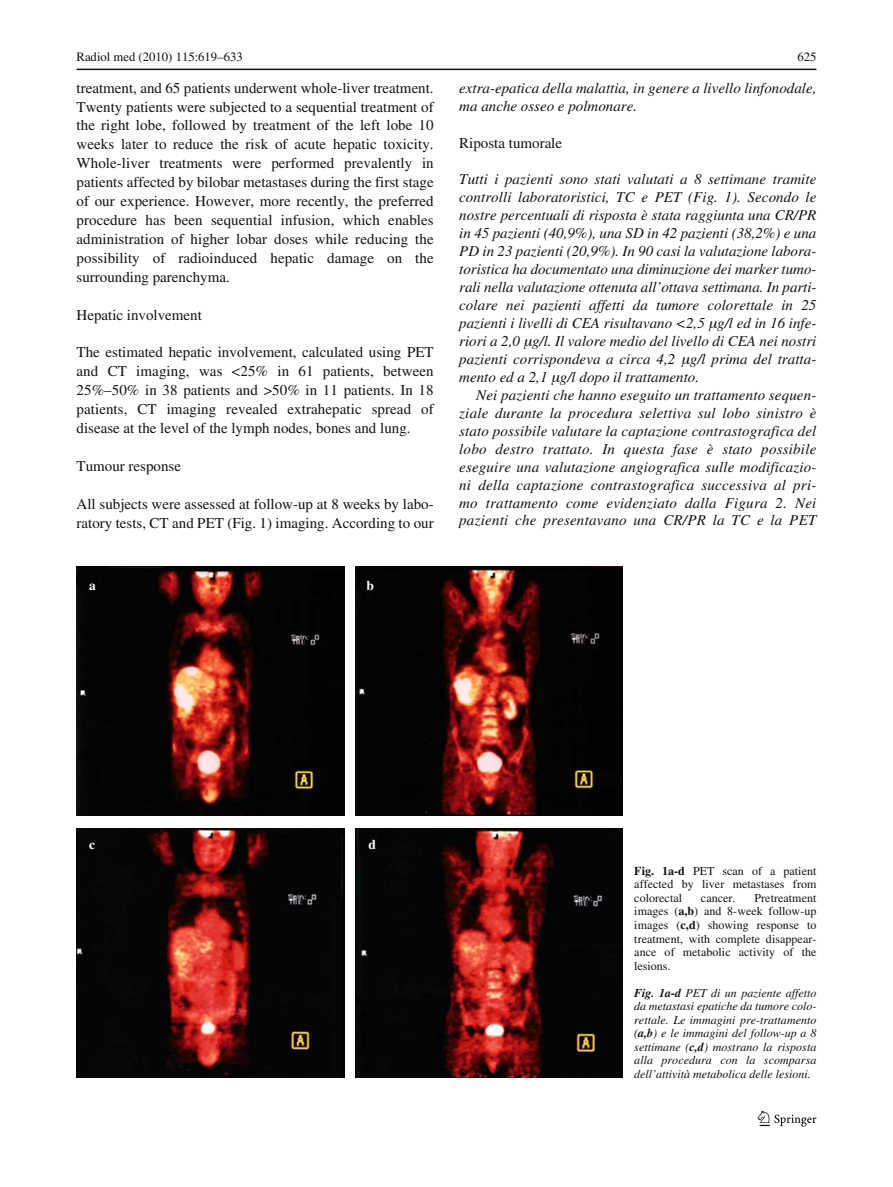
<style>
.page{position:relative;width:893px;height:1187px;background:#fff}
.page>*{position:absolute;margin:0;border:0;box-sizing:border-box;transform-origin:0 0}
.t1{font:italic 15px/18px "Times";color:#141314;text-align:justify}
.t2{font:15px/18.9px "Times";color:#141314;text-align:justify}
.t3{font:700 13.5px "Times";color:#fff}
.t4{font:12.75px "Times";color:#141314}
.t5{font:italic 12px/13.5px "Times";color:#141314;text-align:justify}
.t6{font:12px/13.5px "Times";letter-spacing:.005em;color:#141314;text-align:justify}
.s1{font-weight:700}
</style>
<div class="page">
<hr style="left:77px;top:69px;width:739px;height:1px;background:#141314">
<svg style="left:757px;top:1110px;width:59px;height:16px"></svg>
<img style="left:77px;top:566px;width:267px;height:249px">
<img style="left:355px;top:566px;width:268px;height:249px">
<img style="left:77px;top:828px;width:267px;height:249px">
<img style="left:355px;top:828px;width:268px;height:249px">
<p class="t4" style="left:77px;top:52px;width:168px">Radiol med (2010) 115:619–633</p>
<p class="t4" style="left:797px;top:52px;width:21px">625</p>
<p class="t2" style="left:77px;top:80px;width:359px">treatment, and 65 patients underwent whole-liver treatment.<br>Twenty patients were subjected to a sequential treatment of the right lobe, followed by treatment of the left lobe 10 weeks later to reduce the risk of acute hepatic toxicity.<br>Whole-liver treatments were performed prevalently in patients affected by bilobar metastases during the first stage of our experience. However, more recently, the preferred procedure has been sequential infusion, which enables administration of higher lobar doses while reducing the possibility of radioinduced hepatic damage on the surrounding parenchyma.</p>
<p class="t2" style="left:77px;top:306px;width:127px">Hepatic involvement</p>
<p class="t2" style="left:77px;top:344px;width:359px">The estimated hepatic involvement, calculated using PET and CT imaging, was &lt;25% in 61 patients, between 25%–50% in 38 patients and &gt;50% in 11 patients. In 18 patients, CT imaging revealed extrahepatic spread of disease at the level of the lymph nodes, bones and lung.</p>
<p class="t2" style="left:77px;top:458px;width:106px">Tumour response</p>
<p class="t2" style="left:77px;top:495px;width:359px">All subjects were assessed at follow-up at 8 weeks by labo&shy;ratory tests, CT and PET (Fig. 1) imaging. According to our</p>
<p class="t3" style="left:89px;top:580px;width:8px">a</p>
<p class="t3" style="left:366px;top:580px;width:9px">b</p>
<p class="t1" style="left:459px;top:80px;width:359px">extra-epatica della malattia, in genere a livello linfonodale, ma anche osseo e polmonare.</p>
<p class="t2" style="left:459px;top:135px;width:104px">Riposta tumorale</p>
<p class="t1" style="left:459px;top:171px;width:359px">Tutti i pazienti sono stati valutati a 8 settimane tramite controlli laboratoristici, TC e PET (Fig. 1). Secondo le nostre percentuali di risposta è stata raggiunta una CR/PR in 45 pazienti (40,9%), una SD in 42 pazienti (38,2%) e una PD in 23 pazienti (20,9%). In 90 casi la valutazione labora&shy;toristica ha documentato una diminuzione dei marker tumo&shy;rali nella valutazione ottenuta all’ottava settimana. In parti&shy;colare nei pazienti affetti da tumore colorettale in 25 pazienti i livelli di CEA risultavano &lt;2,5 g/l ed in 16 infe&shy;riori a 2,0 g/l. Il valore medio del livello di CEA nei nostri pazienti corrispondeva a circa 4,2 g/l prima del tratta&shy;mento ed a 2,1 g/l dopo il trattamento.</p>
<p class="t1" style="left:459px;top:387px;width:359px;text-indent:17px">Nei pazienti che hanno eseguito un trattamento sequen&shy;ziale durante la procedura selettiva sul lobo sinistro è stato possibile valutare la captazione contrastografica del lobo destro trattato. In questa fase è stato possibile eseguire una valutazione angiografica sulle modificazio&shy;ni della captazione contrastografica successiva al pri&shy;mo trattamento come evidenziato dalla Figura 2. Nei pazienti che presentavano una CR/PR la TC e la PET</p>
<p class="t3" style="left:89px;top:839px;width:7px">c</p>
<p class="t3" style="left:369px;top:839px;width:9px">d</p>
<p class="t6" style="left:634px;top:865px;width:184px"><span class="s1">Fig. 1a-d</span> PET scan of a patient affected by liver metastases from colorectal</p>
<p class="t6" style="left:634px;top:892px;width:184px;text-indent:120px">Pretreatment images (<span class="s1">a,b</span>) and 8-week follow-up images (<span class="s1">c,d</span>) showing response to treatment, with complete disappear&shy;ance of metabolic activity of the lesions.</p>
<p class="t5" style="left:634px;top:986px;width:184px"><span class="s1">Fig. 1a-d</span> PET di un paziente affetto da metastasi epatiche da tumore colo&shy;rettale. Le immagini pre-trattamento (<span class="s1">a,b</span>) e le immagini del follow-up a 8 settimane (<span class="s1">c,d</span>) mostrano la risposta alla procedura con la scomparsa dell’attività metabolica delle lesioni.</p>
<p class="t6" style="left:701px;top:892px;width:36px">cancer.</p>
</div>
